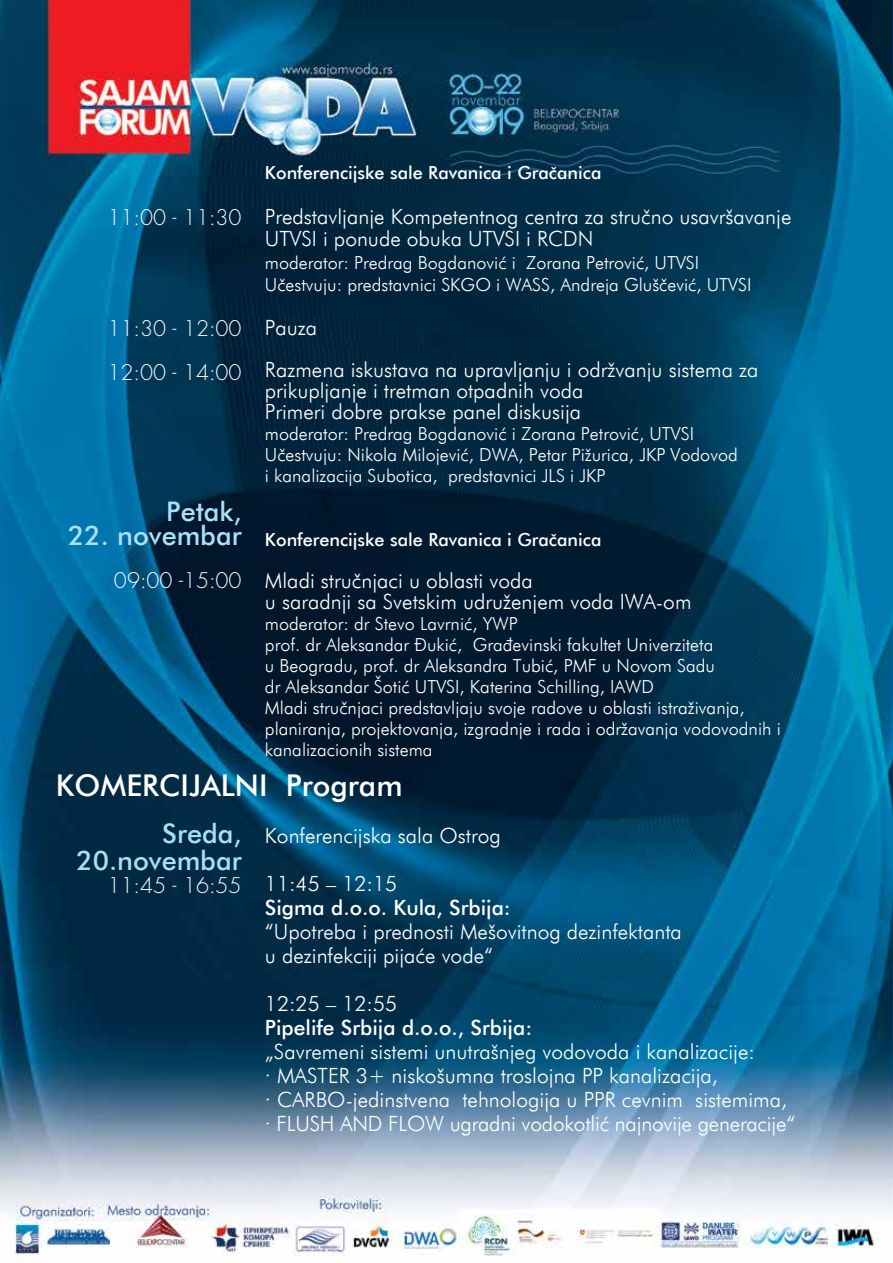
<style>
.page{position:relative;width:893px;height:1263px;background:#fff}
.page>*{position:absolute;margin:0;border:0;box-sizing:border-box;transform-origin:0 0}
.t1{font:500 30px "Futura BT";color:#fff}
.t2{font:500 27px/27px "Futura BT";color:#a7dff9;text-align:right}
.t3{font:500 27px "Futura BT";color:#aae0f9}
.t4{font:300 21px/24px "Futura BT";color:#fff}
.t5{font:300 21px/44.2px "Futura";color:#fff}
.t6{font:500 21px "Futura BT";color:#fff}
.t7{font:300 18px/21px "Futura BT";color:#fff}
.t8{font:500 18px "Futura BT";color:#fff}
</style>
<div class="page">
<img style="left:0;top:0;width:893px;height:1263px">
<p class="t5" style="left:107px;top:195px;width:136px">11:00 - 11:30</p>
<p class="t5" style="left:107px;top:306px;width:136px">11:30 - 12:00<br>12:00 - 14:00</p>
<p class="t3" style="left:166px;top:495px;width:77px">Petak,</p>
<p class="t3" style="left:68px;top:519px;width:175px">22. novembar</p>
<p class="t5" style="left:114px;top:559px;width:129px">09:00 -15:00</p>
<p class="t8" style="left:265px;top:161px;width:338px">Konferencijske sale Ravanica i Gra~anica</p>
<p class="t4" style="left:265px;top:205px;width:528px;line-height:22.5px">Predstavljanje Kompetentnog centra za stru~no usavr{avanje<br>UTVSI i ponude obuka UTVSI i RCDN</p>
<p class="t7" style="left:265px;top:251px;width:488px;line-height:22.5px">moderator: Predrag Bogdanović i Zorana Petrović, UTVSI<br>Učestvuju: predstavnici SKGO i WASS, Andreja Glu{čević, UTVSI</p>
<p class="t4" style="left:265px;top:306px;width:495px;line-height:42px">Pauza<br>Razmena iskustava na upravljanju i odr`vanju sistema za</p>
<p class="t4" style="left:265px;top:380px;width:320px;line-height:21px">prikupljanje i tretman otpadnih voda<br>Primeri dobre prakse panel diskusija</p>
<p class="t7" style="left:265px;top:423px;width:474px">moderator: Predrag Bogdanović i Zorana Petrović, UTVSI<br>Učestvuju: Nikola Milojević, DWA, Petar Pižurica, JKP Vodovod i kanalizacija Subotica, predstavnici JLS i JKP</p>
<p class="t8" style="left:265px;top:529px;width:338px">Konferencijske sale Ravanica i Gračanica</p>
<p class="t4" style="left:265px;top:570px;width:428px;line-height:21px">Mladi stručnjaci u oblasti voda<br>u saradnji sa Svetskim udruženjem voda IWA-om</p>
<p class="t7" style="left:265px;top:613px;width:517px">moderator: dr Stevo Lavrnić, YWP<br>prof. dr Aleksandar \ukić, Građevinski fakultet Univerziteta<br>u Beogradu, prof. dr Aleksandra Tubić, PMF u Novom Sadu<br>dr Aleksandar [otić UTVSI, Katerina Schilling, IAWD<br>Mladi stručnjaci predstavljaju svoje radove u oblasti istraživanja, planiranja, projektovanja, izgradnje i rada i održavanja vodovodnih i kanalizacionih sistema</p>
<h1 class="t1" style="left:56px;top:767px;width:348px">KOMERCIJALNI Program</h1>
<p class="t2" style="left:76px;top:820px;width:167px">Sreda,<br>20.novembar</p>
<p class="t5" style="left:107px;top:864px;width:136px">11:45 - 16:55</p>
<p class="t4" style="left:265px;top:824px;width:237px">Konferencijska sala Ostrog</p>
<p class="t4" style="left:265px;top:872px;width:134px">11:45 – 12:15</p>
<p class="t6" style="left:265px;top:895px;width:247px">Sigma d.o.o. Kula, Srbija:</p>
<p class="t4" style="left:265px;top:920px;width:418px">“Upotreba i prednosti Me{ovitnog dezinfektanta u dezinfekciji pijaće vode“</p>
<p class="t4" style="left:265px;top:992px;width:134px">12:25 – 12:55</p>
<p class="t6" style="left:265px;top:1015px;width:269px">Pipelife Srbija d.o.o., Srbija:</p>
<p class="t4" style="left:265px;top:1040px;width:532px">„Savremeni sistemi unutra{njeg vodovoda i kanalizacije:<br>· MASTER 3+ nisko{umna troslojna PP kanalizacija,<br>· CARBO-jedinstvena tehnologija u PPR cevnim sistemima, · FLUSH AND FLOW ugradni vodokotlić najnovije generacije“</p>
</div>
